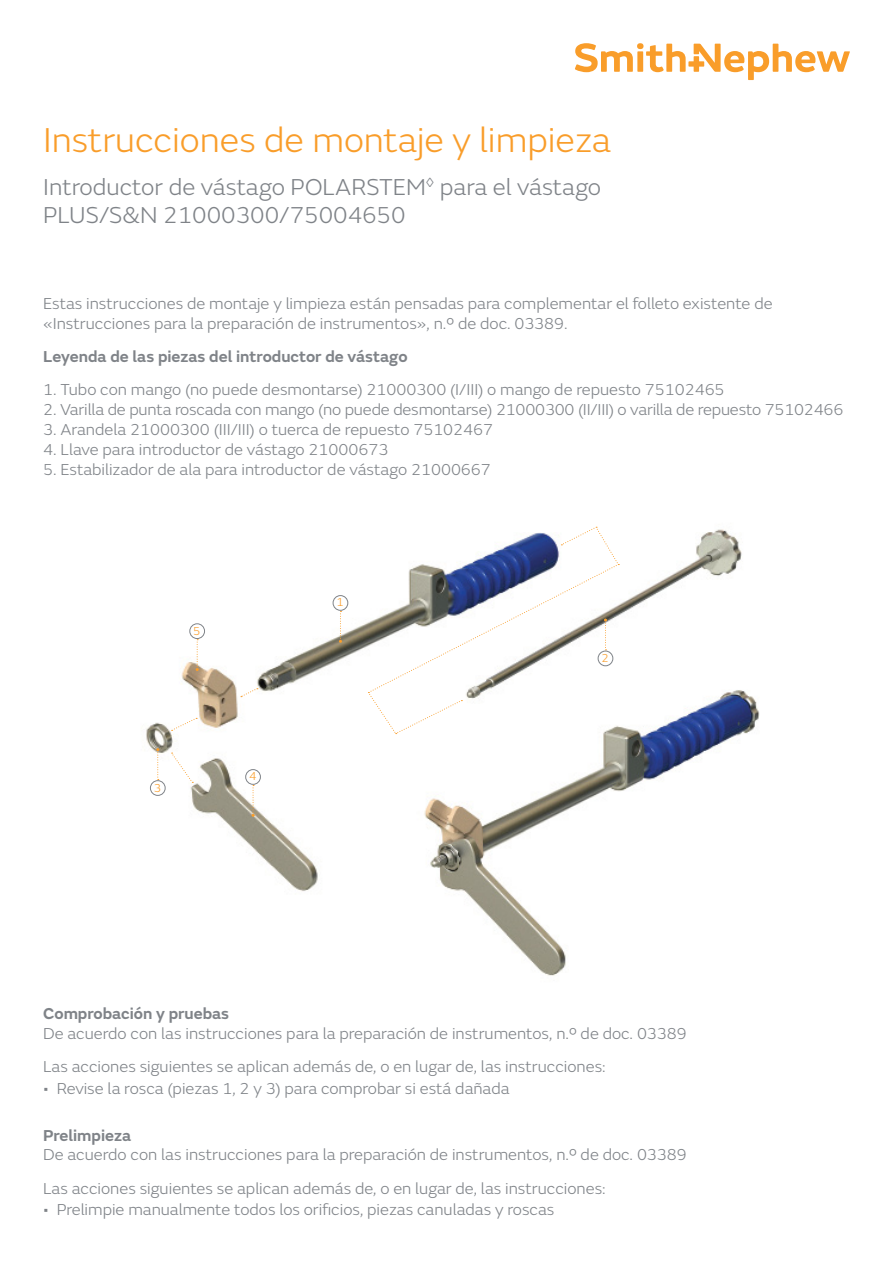
<style>
.page{position:relative;width:893px;height:1263px;background:#fff}
.page>*{position:absolute;margin:0;border:0;box-sizing:border-box;transform-origin:0 0}
.t1{font:300 36px "SN Emeric";color:#f99d2a}
.t2{font:300 24px/28.8px "SN Emeric";color:#7f8388}
.t3{font:300 16.5px/33.3px "SN Emeric";color:#7f8388}
.t4{font:600 16.5px "SN Emeric";color:#7f8388}
.t5{font:300 12px "SN Emeric";color:#f99d2a}
</style>
<div class="page">
<svg style="left:575px;top:43px;width:275px;height:37px"></svg>
<img style="left:146px;top:526px;width:596px;height:365px">
<img style="left:413px;top:689px;width:347px;height:287px">
<svg style="left:241px;top:688px;width:17px;height:9px"></svg>
<svg style="left:172px;top:753px;width:21px;height:30px"></svg>
<svg style="left:172px;top:718px;width:25px;height:13px"></svg>
<svg style="left:339px;top:611px;width:3px;height:32px"></svg>
<div style="left:333px;top:595px;width:15px;height:16px;border:1px solid #7f8388;border-radius:50%"></div>
<svg style="left:196px;top:639px;width:3px;height:32px"></svg>
<div style="left:189px;top:623px;width:16px;height:16px;border:1px solid #7f8388;border-radius:50%"></div>
<svg style="left:252px;top:785px;width:3px;height:32px"></svg>
<div style="left:245px;top:769px;width:16px;height:16px;border:1px solid #7f8388;border-radius:50%"></div>
<svg style="left:368px;top:527px;width:251px;height:207px"></svg>
<div style="left:598px;top:651px;width:15px;height:15px;border:1px solid #7f8388;border-radius:50%"></div>
<svg style="left:156px;top:748px;width:3px;height:32px"></svg>
<div style="left:150px;top:780px;width:16px;height:16px;border:1px solid #7f8388;border-radius:50%"></div>
<h1 class="t1" style="left:43px;top:119px;width:569px">Instrucciones de montaje y limpieza</h1>
<h2 class="t2" style="left:43px;top:172px;width:560px">Introductor de vástago POLARSTEM<sup>◊</sup> para el vástago<br>PLUS/S&amp;N 21000300/75004650</h2>
<p class="t3" style="left:43px;top:293px;width:731px;line-height:19.8px">Estas instrucciones de montaje y limpieza están pensadas para complementar el folleto existente de «Instrucciones para la preparación de instrumentos», n.º de doc. 03389.</p>
<p class="t4" style="left:43px;top:346px;width:366px">Leyenda de las piezas del introductor de vástago</p>
<p class="t3" style="left:43px;top:373px;width:683px">1. Tubo con mango (no puede desmontarse) 21000300 (I/III) o mango de repuesto 75102465</p>
<p class="t3" style="left:43px;top:393px;width:802px">2. Varilla de punta roscada con mango (no puede desmontarse) 21000300 (II/III) o varilla de repuesto 75102466</p>
<p class="t3" style="left:43px;top:413px;width:451px">3. Arandela 21000300 (III/III) o tuerca de repuesto 75102467</p>
<p class="t3" style="left:43px;top:433px;width:347px">4. Llave para introductor de vástago 21000673</p>
<p class="t3" style="left:43px;top:452px;width:449px">5. Estabilizador de ala para introductor de vástago 21000667</p>
<p class="t5" style="left:193px;top:623px;width:9px">5</p>
<p class="t5" style="left:154px;top:781px;width:9px">3</p>
<p class="t5" style="left:249px;top:769px;width:9px">4</p>
<p class="t5" style="left:337px;top:595px;width:9px">1</p>
<p class="t5" style="left:601px;top:651px;width:9px">2</p>
<p class="t4" style="left:43px;top:1003px;width:187px">Comprobación y pruebas</p>
<p class="t3" style="left:43px;top:1016px;width:645px">De acuerdo con las instrucciones para la preparación de instrumentos, n.º de doc. 03389<br>Las acciones siguientes se aplican además de, o en lugar de, las instrucciones:</p>
<p class="t3" style="left:43px;top:1071px;width:468px">• Revise la rosca (piezas 1, 2 y 3) para comprobar si está dañada</p>
<p class="t4" style="left:43px;top:1124px;width:90px">Prelimpieza</p>
<p class="t3" style="left:43px;top:1138px;width:645px">De acuerdo con las instrucciones para la preparación de instrumentos, n.º de doc. 03389<br>Las acciones siguientes se aplican además de, o en lugar de, las instrucciones:</p>
<p class="t3" style="left:43px;top:1193px;width:513px">• Prelimpie manualmente todos los orificios, piezas canuladas y roscas</p>
</div>
